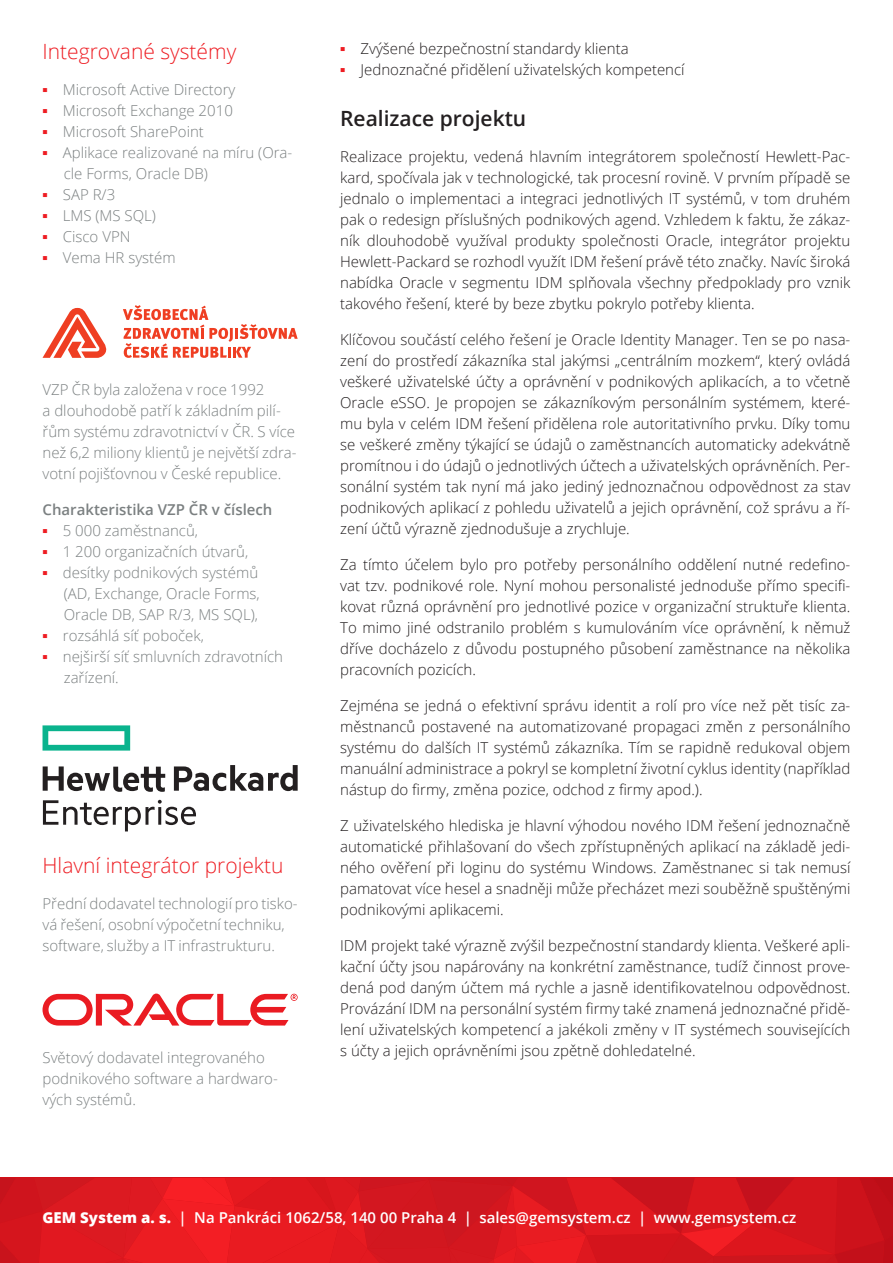
<style>
.page{position:relative;width:893px;height:1263px;background:#fff}
.page>*{position:absolute;margin:0;border:0;box-sizing:border-box;transform-origin:0 0}
.t1{font:300 21px "Open Sans";color:#ee1d23}
.text{font:600 21px "Open Sans";color:#231f20}
.text-2{font:300 15px/21px "Open Sans";color:#231f20;text-align:justify}
.grey_text{font:300 15px/21px "Open Sans";color:#7b8081}
.text-3{font:600 15px "Open Sans";color:#fff}
.grey_text-2{font:600 15px "Open Sans";color:#7b8081}
.s1{font-family:"Times New Roman";font-weight:700;color:#ee1d23}
.s2{font-weight:800}
</style>
<div class="page">
<svg style="left:43px;top:993px;width:255px;height:32px"></svg>
<svg style="left:123px;top:305px;width:175px;height:53px"></svg>
<svg style="left:43px;top:308px;width:64px;height:50px"></svg>
<svg style="left:43px;top:725px;width:87px;height:26px"></svg>
<svg style="left:174px;top:765px;width:124px;height:26px"></svg>
<svg style="left:43px;top:766px;width:122px;height:26px"></svg>
<svg style="left:43px;top:800px;width:153px;height:31px"></svg>
<svg style="left:0;top:1178px;width:893px;height:85px;background:#da171f"></svg>
<p class="t1" style="left:43px;top:37px;width:195px">Integrované systémy</p>
<p class="grey_text" style="left:43px;top:78px;width:194px"><span class="s1">▪</span> Microsoft Active Directory</p>
<p class="grey_text" style="left:43px;top:99px;width:192px"><span class="s1">▪</span> Microsoft Exchange 2010</p>
<p class="grey_text" style="left:43px;top:120px;width:163px"><span class="s1">▪</span> Microsoft SharePoint</p>
<p class="grey_text" style="left:64px;top:141px;width:230px;text-indent:-21px"><span class="s1">▪</span> Aplikace realizované na míru (Ora&shy;cle Forms, Oracle DB)</p>
<p class="grey_text" style="left:43px;top:183px;width:74px"><span class="s1">▪</span> SAP R/3</p>
<p class="grey_text" style="left:43px;top:204px;width:115px"><span class="s1">▪</span> LMS (MS SQL)</p>
<p class="grey_text" style="left:43px;top:225px;width:90px"><span class="s1">▪</span> Cisco VPN</p>
<p class="grey_text" style="left:43px;top:246px;width:135px"><span class="s1">▪</span> Vema HR systém</p>
<p class="grey_text" style="left:43px;top:378px;width:256px">VZP ČR byla založena v roce 1992<br>a dlouhodobě patří k základním pilí&shy;řům systému zdravotnictví v ČR. S více než 6,2 miliony klientů je největší zdra&shy;votní pojišťovnou v České republice.</p>
<p class="grey_text-2" style="left:43px;top:499px;width:231px">Charakteristika VZP ČR v číslech</p>
<p class="grey_text" style="left:43px;top:519px;width:157px"><span class="s1">▪</span> 5 000 zaměstnanců,</p>
<p class="grey_text" style="left:43px;top:540px;width:207px"><span class="s1">▪</span> 1 200 organizačních útvarů,</p>
<p class="grey_text" style="left:64px;top:561px;width:198px;text-align:justify;text-indent:-21px"><span class="s1">▪</span> desítky podnikových systémů (AD, Exchange, Oracle Forms, Oracle DB, SAP R/3, MS SQL),</p>
<p class="grey_text" style="left:43px;top:624px;width:163px"><span class="s1">▪</span> rozsáhlá síť poboček,</p>
<p class="grey_text" style="left:64px;top:645px;width:221px;text-indent:-21px"><span class="s1">▪</span> nejširší síť smluvních zdravotních zařízení.</p>
<p class="t1" style="left:43px;top:851px;width:242px">Hlavní integrátor projektu</p>
<p class="grey_text" style="left:43px;top:893px;width:257px">Přední dodavatel technologií pro tisko&shy;vá řešení, osobní výpočetní techniku, software, služby a IT infrastrukturu.</p>
<p class="grey_text" style="left:43px;top:1046px;width:237px">Světový dodavatel integrovaného podnikového software a hardwaro&shy;vých systémů.</p>
<p class="text-2" style="left:340px;top:38px;width:290px"><span class="s1">▪</span> Zvýšené bezpečnostní standardy klienta</p>
<p class="text-2" style="left:340px;top:59px;width:346px"><span class="s1">▪</span> Jednoznačné přidělení uživatelských kompetencí</p>
<p class="text" style="left:340px;top:104px;width:188px">Realizace projektu</p>
<p class="text-2" style="left:340px;top:146px;width:512px">Realizace projektu, vedená hlavním integrátorem společností Hewlett-Pac&shy;kard, spočívala jak v technologické, tak procesní rovině. V prvním případě se jednalo o implementaci a integraci jednotlivých IT systémů, v tom druhém pak o redesign příslušných podnikových agend. Vzhledem k faktu, že zákaz&shy;ník dlouhodobě využíval produkty společnosti Oracle, integrátor projektu Hewlett-Packard se rozhodl využít IDM řešení právě této značky. Navíc široká nabídka Oracle v segmentu IDM splňovala všechny předpoklady pro vznik takového řešení, které by beze zbytku pokrylo potřeby klienta.</p>
<p class="text-2" style="left:340px;top:329px;width:512px">Klíčovou součástí celého řešení je Oracle Identity Manager. Ten se po nasa&shy;zení do prostředí zákazníka stal jakýmsi „centrálním mozkem“, který ovládá veškeré uživatelské účty a oprávnění v podnikových aplikacích, a to včetně Oracle eSSO. Je propojen se zákazníkovým personálním systémem, které&shy;mu byla v celém IDM řešení přidělena role autoritativního prvku. Díky tomu se veškeré změny týkající se údajů o zaměstnancích automaticky adekvátně promítnou i do údajů o jednotlivých účtech a uživatelských oprávněních. Per&shy;sonální systém tak nyní má jako jediný jednoznačnou odpovědnost za stav podnikových aplikací z pohledu uživatelů a jejich oprávnění, což správu a ří&shy;zení účtů výrazně zjednodušuje a zrychluje.</p>
<p class="text-2" style="left:340px;top:554px;width:512px">Za tímto účelem bylo pro potřeby personálního oddělení nutné redefino&shy;vat tzv. podnikové role. Nyní mohou personalisté jednoduše přímo specifi&shy;kovat různá oprávnění pro jednotlivé pozice v organizační struktuře klienta.<br>To mimo jiné odstranilo problém s kumulováním více oprávnění, k němuž dříve docházelo z důvodu postupného působení zaměstnance na několika pracovních pozicích.</p>
<p class="text-2" style="left:340px;top:695px;width:512px">Zejména se jedná o efektivní správu identit a rolí pro více než pět tisíc za&shy;městnanců postavené na automatizované propagaci změn z personálního systému do dalších IT systémů zákazníka. Tím se rapidně redukoval objem manuální administrace a pokryl se kompletní životní cyklus identity (například nástup do firmy, změna pozice, odchod z firmy apod.).</p>
<p class="text-2" style="left:340px;top:815px;width:512px">Z uživatelského hlediska je hlavní výhodou nového IDM řešení jednoznačně automatické přihlašovaní do všech zpřístupněných aplikací na základě jedi&shy;ného ověření při loginu do systému Windows. Zaměstnanec si tak nemusí pamatovat více hesel a snadněji může přecházet mezi souběžně spuštěnými podnikovými aplikacemi.</p>
<p class="text-2" style="left:340px;top:935px;width:512px">IDM projekt také výrazně zvýšil bezpečnostní standardy klienta. Veškeré apli&shy;kační účty jsou napárovány na konkrétní zaměstnance, tudíž činnost prove&shy;dená pod daným účtem má rychle a jasně identifikovatelnou odpovědnost.<br>Provázání IDM na personální systém firmy také znamená jednoznačné přidě&shy;lení uživatelských kompetencí a jakékoli změny v IT systémech souvisejících s účty a jejich oprávněními jsou zpětně dohledatelné.</p>
<p class="text-3" style="left:43px;top:1208px;width:755px"><span class="s2">GEM System a. s.</span> | Na Pankráci 1062/58, 140 00 Praha 4 | sales@gemsystem.cz | www.gemsystem.cz</p>
</div>
